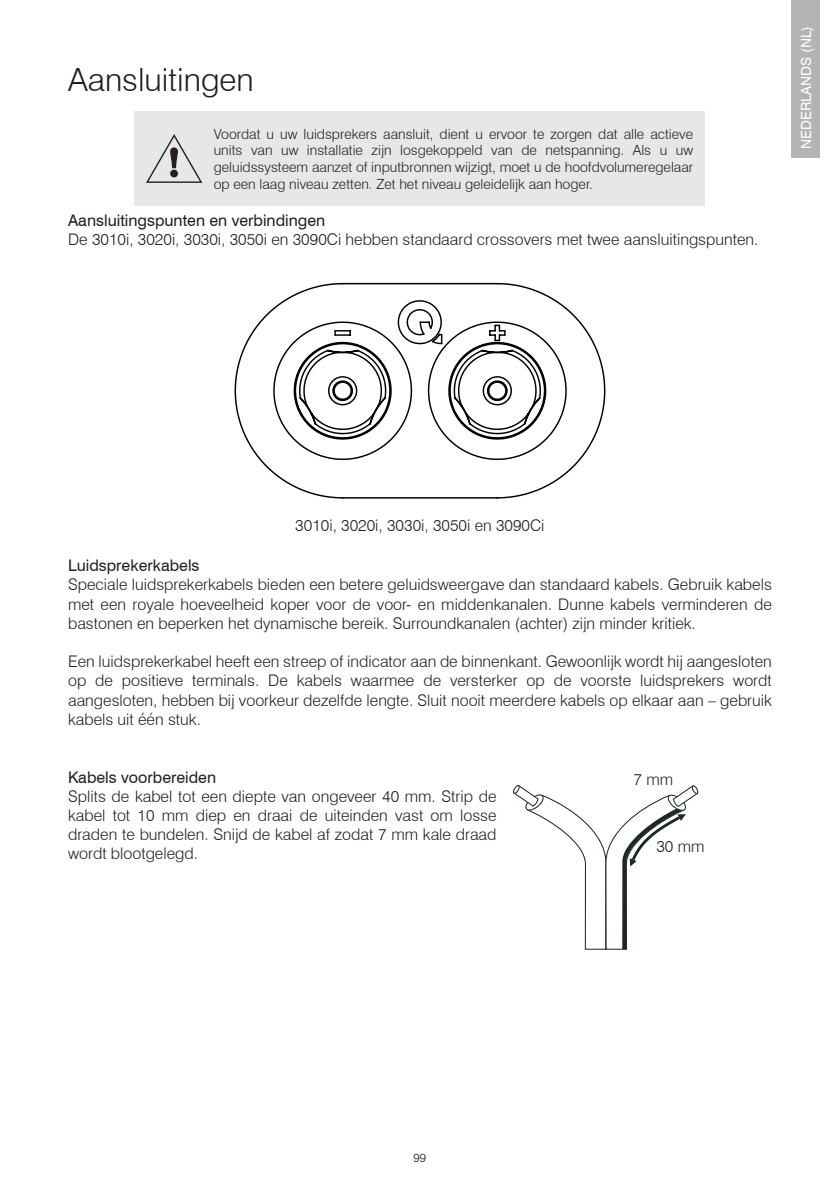
<style>
.page{position:relative;width:840px;height:1191px;background:#fff}
.page>*{position:absolute;margin:0;border:0;box-sizing:border-box;transform-origin:0 0}
.t1{font:300 32px "Swiss 721 BT";color:#231f20}
.t2{font:300 16px/19.2px "Swiss 721 BT";color:#231f20;text-align:justify}
.t3{font:16px "Swiss 721 BT";color:#231f20}
.t4{font:300 14px/16.8px "Swiss 721 BT";color:#231f20;text-align:justify}
.t5{font:14px "Swiss 721 BT";color:#fff}
.t6{font:300 12px "Swiss 721 BT";color:#231f20}
</style>
<div class="page">
<div style="left:135px;top:111px;width:569px;height:95px;background:#e6e7e9"></div>
<svg style="left:146px;top:134px;width:56px;height:49px"></svg>
<div style="left:791px;top:0;width:28px;height:157px;background:#b3b3b3"></div>
<svg style="left:513px;top:785px;width:185px;height:165px"></svg>
<svg style="left:234px;top:282px;width:371px;height:217px"></svg>
<p class="t1" style="left:68px;top:60px;width:187px">Aansluitingen</p>
<p class="t4" style="left:213px;top:125px;width:480px">Voordat u uw luidsprekers aansluit, dient u ervoor te zorgen dat alle actieve units van uw installatie zijn losgekoppeld van de netspanning. Als u uw geluidssysteem aanzet of inputbronnen wijzigt, moet u de hoofdvolumeregelaar op een laag niveau zetten. Zet het niveau geleidelijk aan hoger.</p>
<p class="t3" style="left:68px;top:209px;width:258px">Aansluitingspunten en verbindingen</p>
<p class="t2" style="left:68px;top:229px;width:691px">De 3010i, 3020i, 3030i, 3050i en 3090Ci hebben standaard crossovers met twee aansluitingspunten.</p>
<p class="t5" style="left:796px;top:149px;width:125px;rotate:-90deg">NEDERLANDS (NL)</p>
<p class="t2" style="left:295px;top:515px;width:251px">3010i, 3020i, 3030i, 3050i en 3090Ci</p>
<p class="t3" style="left:68px;top:554px;width:133px">Luidsprekerkabels</p>
<p class="t2" style="left:68px;top:575px;width:705px">Speciale luidsprekerkabels bieden een betere geluidsweergave dan standaard kabels. Gebruik kabels met een royale hoeveelheid koper voor de voor- en middenkanalen. Dunne kabels verminderen de bastonen en beperken het dynamische bereik. Surroundkanalen (achter) zijn minder kritiek.</p>
<p class="t2" style="left:68px;top:652px;width:704px">Een luidsprekerkabel heeft een streep of indicator aan de binnenkant. Gewoonlijk wordt hij aangesloten op de positieve terminals. De kabels waarmee de versterker op de voorste luidsprekers wordt aangesloten, hebben bij voorkeur dezelfde lengte. Sluit nooit meerdere kabels op elkaar aan – gebruik kabels uit één stuk.</p>
<p class="t3" style="left:68px;top:766px;width:149px">Kabels voorbereiden</p>
<p class="t2" style="left:68px;top:786px;width:429px">Splits de kabel tot een diepte van ongeveer 40 mm. Strip de kabel tot 10 mm diep en draai de uiteinden vast om losse draden te bundelen. Snijd de kabel af zodat 7 mm kale draad wordt blootgelegd.</p>
<p class="t2" style="left:633px;top:770px;width:41px">7 mm</p>
<p class="t2" style="left:656px;top:836px;width:49px">30 mm</p>
<p class="t6" style="left:413px;top:1150px;width:14px">99</p>
</div>
